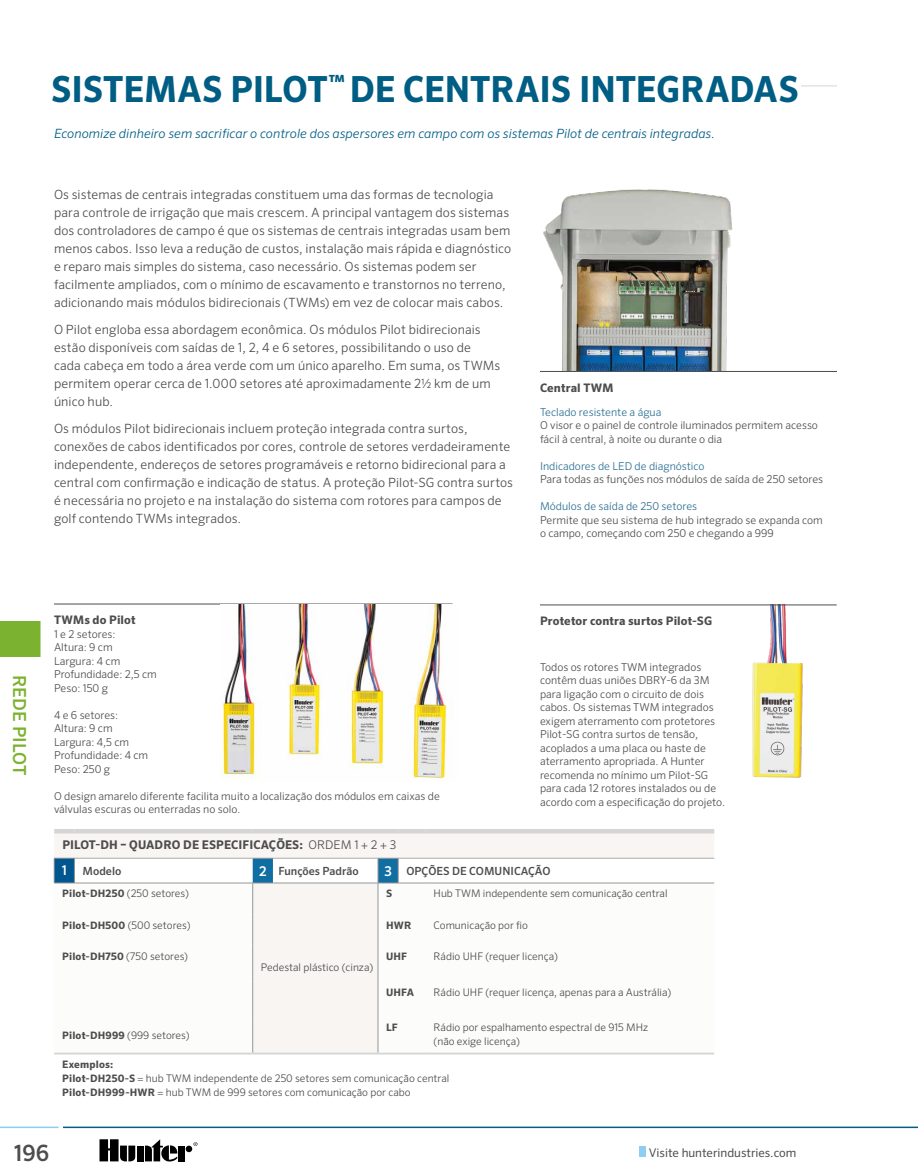
<style>
.page{position:relative;width:918px;height:1175px;background:#fff}
.page>*{position:absolute;margin:0;border:0;box-sizing:border-box;transform-origin:0 0}
.t1{font:700 36px "Sero Pro";letter-spacing:-.005em;color:#005d83}
.t2{font:500 22.5px "Sero Pro";color:#4c4d4d}
.t3{font:500 18px "Sero Pro";letter-spacing:.01em;color:#7bb22f}
.t4{font:300 12.75px/18px "Sero Pro";letter-spacing:.01em;color:#4c4d4d}
.t5{font:italic 300 12.75px "Sero Pro";letter-spacing:.005em;color:#005d83}
.t6{font:700 12px "Sero Pro";letter-spacing:.01em;color:#4c4d4d}
.t7{font:12px "Sero Pro";color:#4c4d4d}
.t8{font:700 11.7px "Sero Pro";letter-spacing:.01em;color:#4c4d4d}
.t9{font:500 11.25px "Sero Pro";color:#4c4d4d}
.t10{font:300 10.8px/13.5px "Sero Pro";color:#4c4d4d}
.t11{font:300 10.8px "Sero Pro";color:#2c7093}
.t12{font:300 10.5px/13.5px "Sero Pro";color:#4c4d4d}
.t13{font:700 10.35px "Sero Pro";letter-spacing:.015em;color:#4c4d4d}
.s1{font-weight:300}
.s2{font-size:13.5px;color:#fff}
.s3{font-weight:700;font-size:10.35px}
</style>
<div class="page">
<div style="left:640px;top:1146px;width:6px;height:10px;background:#8dcef2"></div>
<hr style="left:63px;top:1126px;width:855px;height:2px;background:#005d83">
<hr style="left:0;top:1126px;width:58px;height:2px;background:#8dcef2">
<svg style="left:801px;top:85px;width:36px;height:2px"></svg>
<svg style="left:194px;top:1142px;width:3px;height:4px"></svg>
<div style="left:137px;top:1145px;width:7px;height:16px;background:#000"></div>
<div style="left:186px;top:1145px;width:6px;height:7px;background:#000;border-radius:50%"></div>
<div style="left:178px;top:1145px;width:7px;height:16px;background:#000"></div>
<svg style="left:145px;top:1139px;width:32px;height:22px"></svg>
<svg style="left:100px;top:1139px;width:35px;height:22px"></svg>
<div style="left:0;top:621px;width:40px;height:36px;background:#7bb22f"></div>
<img style="left:543px;top:189px;width:190px;height:181px">
<img style="left:742px;top:605px;width:72px;height:173px">
<hr style="left:540px;top:371px;width:297px;height:1px;background:#4c4d4d">
<hr style="left:54px;top:604px;width:399px;height:1px;background:#4c4d4d">
<hr style="left:540px;top:604px;width:297px;height:1px;background:#4c4d4d">
<svg style="left:54px;top:833px;width:660px;height:25px;fill:#f8f5f2"></svg>
<hr style="left:54px;top:1052px;width:20px;height:2px;background:#d4d5d5">
<hr style="left:74px;top:1052px;width:179px;height:2px;background:#d4d5d5">
<hr style="left:378px;top:1052px;width:20px;height:2px;background:#d4d5d5">
<hr style="left:398px;top:1052px;width:28px;height:2px;background:#d4d5d5">
<hr style="left:426px;top:1052px;width:288px;height:2px;background:#d4d5d5">
<hr style="left:253px;top:1052px;width:20px;height:2px;background:#d4d5d5">
<hr style="left:273px;top:1052px;width:105px;height:2px;background:#d4d5d5">
<hr style="left:54px;top:829px;width:20px;height:4px;background:#d4d5d5">
<hr style="left:74px;top:829px;width:179px;height:4px;background:#d4d5d5">
<hr style="left:253px;top:829px;width:20px;height:4px;background:#d4d5d5">
<hr style="left:273px;top:829px;width:105px;height:4px;background:#d4d5d5">
<hr style="left:378px;top:829px;width:20px;height:4px;background:#d4d5d5">
<hr style="left:398px;top:829px;width:28px;height:4px;background:#d4d5d5">
<hr style="left:426px;top:829px;width:288px;height:4px;background:#d4d5d5">
<svg style="left:54px;top:858px;width:660px;height:195px"></svg>
<img style="left:220px;top:604px;width:233px;height:175px">
<h1 class="t1" style="left:51px;top:67px;width:749px">SISTEMAS PILOT<sup>™</sup> DE CENTRAIS INTEGRADAS</h1>
<p class="t5" style="left:54px;top:126px;width:663px">Economize dinheiro sem sacrificar o controle dos aspersores em campo com os sistemas Pilot de centrais integradas.</p>
<p class="t4" style="left:54px;top:186px;width:459px">Os sistemas de centrais integradas constituem uma das formas de tecnologia para controle de irrigação que mais crescem. A principal vantagem dos sistemas dos controladores de campo é que os sistemas de centrais integradas usam bem menos cabos. Isso leva a redução de custos, instalação mais rápida e diagnóstico e reparo mais simples do sistema, caso necessário. Os sistemas podem ser facilmente ampliados, com o mínimo de escavamento e transtornos no terreno, adicionando mais módulos bidirecionais (TWMs) em vez de colocar mais cabos.</p>
<p class="t4" style="left:54px;top:320px;width:448px">O Pilot engloba essa abordagem econômica. Os módulos Pilot bidirecionais estão disponíveis com saídas de 1, 2, 4 e 6 setores, possibilitando o uso de cada cabeça em todo a área verde com um único aparelho. Em suma, os TWMs permitem operar cerca de 1.000 setores até aproximadamente 21/2 km de um único hub.</p>
<p class="t4" style="left:54px;top:419px;width:461px">Os módulos Pilot bidirecionais incluem proteção integrada contra surtos, conexões de cabos identificados por cores, controle de setores verdadeiramente independente, endereços de setores programáveis e retorno bidirecional para a central com confirmação e indicação de status. A proteção Pilot-SG contra surtos é necessária no projeto e na instalação do sistema com rotores para campos de golf contendo TWMs integrados.</p>
<p class="t8" style="left:540px;top:380px;width:75px">Central TWM</p>
<p class="t11" style="left:540px;top:405px;width:123px">Teclado resistente a água</p>
<p class="t10" style="left:540px;top:418px;width:279px">O visor e o painel de controle iluminados permitem acesso fácil à central, à noite ou durante o dia</p>
<p class="t11" style="left:540px;top:459px;width:166px">Indicadores de LED de diagnóstico</p>
<p class="t10" style="left:540px;top:472px;width:285px">Para todas as funções nos módulos de saída de 250 setores</p>
<p class="t11" style="left:540px;top:500px;width:159px">Módulos de saída de 250 setores</p>
<p class="t10" style="left:540px;top:513px;width:284px">Permite que seu sistema de hub integrado se expanda com o campo, começando com 250 e chegando a 999</p>
<h3 class="t3" style="left:30px;top:674px;width:102px;rotate:90deg">REDE PILOT</h3>
<p class="t8" style="left:54px;top:613px;width:83px">TWMs do Pilot</p>
<p class="t10" style="left:54px;top:627px;width:104px">1 e 2 setores:<br>Altura: 9 cm<br>Largura: 4 cm<br>Profundidade: 2,5 cm<br>Peso: 150 g</p>
<p class="t10" style="left:54px;top:708px;width:96px">4 e 6 setores:<br>Altura: 9 cm<br>Largura: 4,5 cm<br>Profundidade: 4 cm<br>Peso: 250 g</p>
<p class="t10" style="left:54px;top:789px;width:387px">O design amarelo diferente facilita muito a localização dos módulos em caixas de válvulas escuras ou enterradas no solo.</p>
<p class="t8" style="left:540px;top:614px;width:174px">Protetor contra surtos Pilot-SG</p>
<p class="t10" style="left:540px;top:660px;width:187px">Todos os rotores TWM integrados contêm duas uniões DBRY-6 da 3M para ligação com o circuito de dois cabos. Os sistemas TWM integrados exigem aterramento com protetores Pilot-SG contra surtos de tensão, acoplados a uma placa ou haste de aterramento apropriada. A Hunter recomenda no mínimo um Pilot-SG para cada 12 rotores instalados ou de acordo com a especificação do projeto.</p>
<p class="t6" style="left:62px;top:837px;width:335px">PILOT-DH – QUADRO DE ESPECIFICAÇÕES: <span class="s1">ORDEM 1 + 2 + 3</span></p>
<p class="t9" style="left:62px;top:864px;width:61px"><span class="s2">1</span> Modelo</p>
<p class="t9" style="left:259px;top:864px;width:101px"><span class="s2">2</span> Funções Padrão</p>
<p class="t9" style="left:384px;top:864px;width:168px"><span class="s2">3</span> OPÇÕES DE COMUNICAÇÃO</p>
<p class="t12" style="left:62px;top:886px;width:128px"><span class="s3">Pilot-DH250</span> (250 setores)</p>
<p class="t13" style="left:386px;top:887px;width:8px">S</p>
<p class="t12" style="left:434px;top:886px;width:236px">Hub TWM independente sem comunicação central</p>
<p class="t12" style="left:62px;top:918px;width:130px"><span class="s3">Pilot-DH500</span> (500 setores)</p>
<p class="t13" style="left:386px;top:918px;width:27px">HWR</p>
<p class="t12" style="left:434px;top:918px;width:96px">Comunicação por fio</p>
<p class="t12" style="left:62px;top:949px;width:127px"><span class="s3">Pilot-DH750</span> (750 setores)</p>
<p class="t12" style="left:261px;top:960px;width:114px">Pedestal plástico (cinza)</p>
<p class="t13" style="left:386px;top:950px;width:22px">UHF</p>
<p class="t12" style="left:434px;top:949px;width:126px">Rádio UHF (requer licença)</p>
<p class="t13" style="left:386px;top:985px;width:30px">UHFA</p>
<p class="t12" style="left:434px;top:985px;width:239px">Rádio UHF (requer licença, apenas para a Austrália)</p>
<p class="t12" style="left:62px;top:1028px;width:129px"><span class="s3">Pilot-DH999</span> (999 setores)</p>
<p class="t13" style="left:386px;top:1021px;width:13px">LF</p>
<p class="t12" style="left:434px;top:1020px;width:216px">Rádio por espalhamento espectral de 915 MHz (não exige licença)</p>
<p class="t13" style="left:62px;top:1058px;width:53px">Exemplos:</p>
<p class="t12" style="left:62px;top:1071px;width:389px"><span class="s3">Pilot-DH250-S</span> = hub TWM independente de 250 setores sem comunicação central<br><span class="s3">Pilot-DH999-HWR</span> = hub TWM de 999 setores com comunicação por cabo</p>
<h2 class="t2" style="left:14px;top:1139px;width:37px">196</h2>
<p class="t7" style="left:649px;top:1145px;width:149px">Visite hunterindustries.com</p>
</div>
